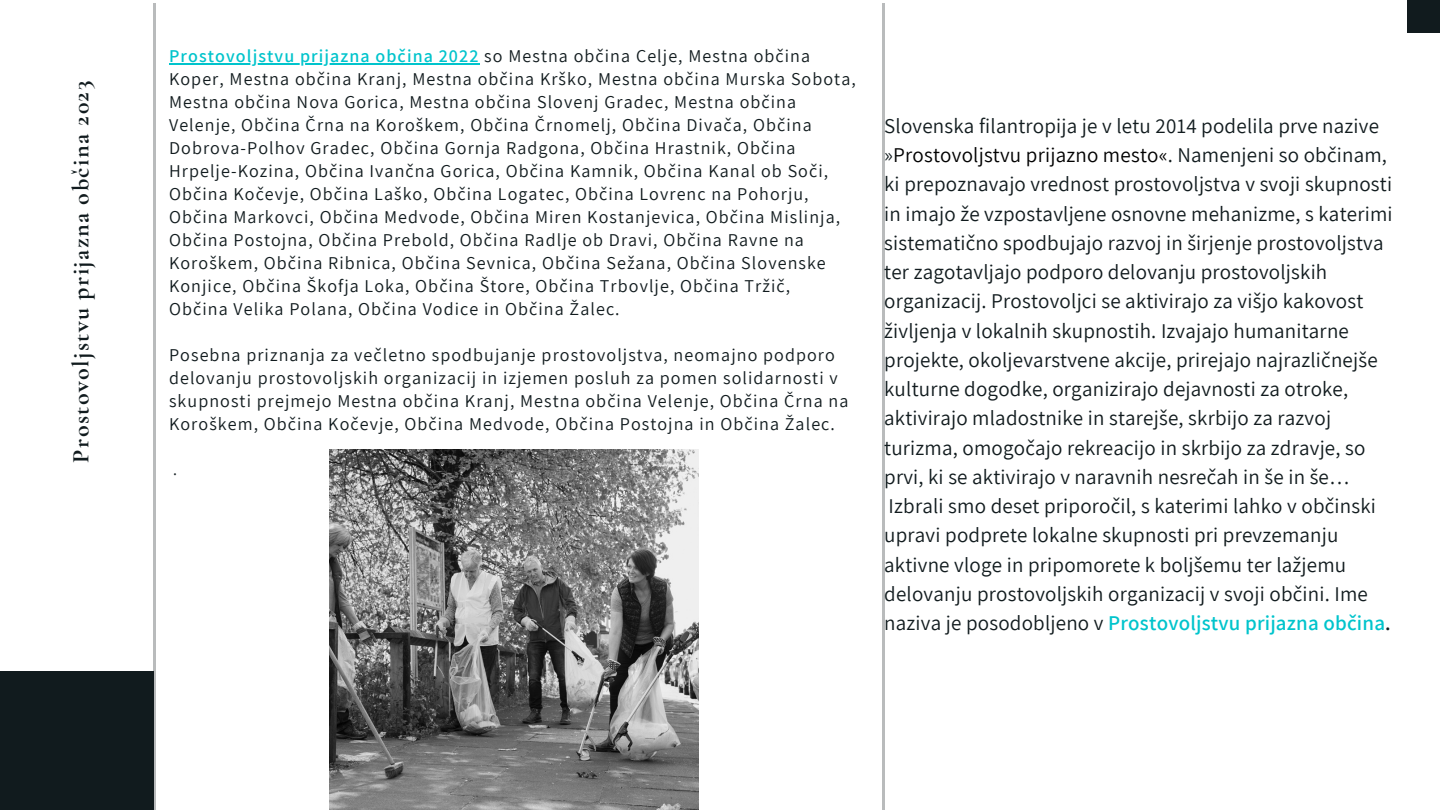
<style>
.page{position:relative;width:1440px;height:810px;background:#fff}
.page>*{position:absolute;margin:0;border:0;box-sizing:border-box;transform-origin:0 0}
.t1{font:700 24px "Cormorant Garamond";letter-spacing:.06em;color:#111b1e}
.t2{font:21px/29.2px "Assistant";letter-spacing:.01em;color:#111b1e}
.t3{font:18px/23px "Assistant";letter-spacing:.06em;color:#111b1e}
.t4{font:16.2px "Assistant";color:#111b1e}
.s1{font-weight:600;color:#00c4cc}
.s2{color:#000}
.s3{font-weight:600}
</style>
<div class="page">
<div style="left:0;top:671px;width:153px;height:139px;background:#111b1e"></div>
<hr style="left:169px;top:63px;width:311px;height:2px;background:#00c4cc">
<hr style="left:882px;top:3px;width:2px;height:807px;background:#111b1e">
<hr style="left:153px;top:3px;width:2px;height:807px;background:#111b1e">
<img style="left:330px;top:450px;width:369px;height:360px">
<div style="left:1407px;top:0;width:33px;height:33px;background:#111b1e"></div>
<h1 class="t1" style="left:66px;top:463px;width:383px;rotate:-90deg">Prostovoljstvu prijazna občina 2023</h1>
<p class="t3" style="left:169px;top:44px;width:688px"><span class="s1">Prostovoljstvu prijazna občina 2022</span> so Mestna občina Celje, Mestna občina Koper, Mestna občina Kranj, Mestna občina Krško, Mestna občina Murska Sobota, Mestna občina Nova Gorica, Mestna občina Slovenj Gradec, Mestna občina Velenje, Občina Črna na Koroškem, Občina Črnomelj, Občina Divača, Občina Dobrova-Polhov Gradec, Občina Gornja Radgona, Občina Hrastnik, Občina Hrpelje-Kozina, Občina Ivančna Gorica, Občina Kamnik, Občina Kanal ob Soči, Občina Kočevje, Občina Laško, Občina Logatec, Občina Lovrenc na Pohorju, Občina Markovci, Občina Medvode, Občina Miren Kostanjevica, Občina Mislinja, Občina Postojna, Občina Prebold, Občina Radlje ob Dravi, Občina Ravne na Koroškem, Občina Ribnica, Občina Sevnica, Občina Sežana, Občina Slovenske Konjice, Občina Škofja Loka, Občina Štore, Občina Trbovlje, Občina Tržič,<br>Občina Velika Polana, Občina Vodice in Občina Žalec.</p>
<p class="t3" style="left:169px;top:343px;width:681px">Posebna priznanja za večletno spodbujanje prostovoljstva, neomajno podporo delovanju prostovoljskih organizacij in izjemen posluh za pomen solidarnosti v skupnosti prejmejo Mestna občina Kranj, Mestna občina Velenje, Občina Črna na Koroškem, Občina Kočevje, Občina Medvode, Občina Postojna in Občina Žalec.</p>
<p class="t4" style="left:173px;top:458px;width:5px">.</p>
<p class="t2" style="left:884px;top:110px;width:510px">Slovenska filantropija je v letu 2014 podelila prve nazive »<span class="s2">Prostovoljstvu prijazno mesto«</span>. Namenjeni so občinam, ki prepoznavajo vrednost prostovoljstva v svoji skupnosti in imajo že vzpostavljene osnovne mehanizme, s katerimi sistematično spodbujajo razvoj in širjenje prostovoljstva ter zagotavljajo podporo delovanju prostovoljskih organizacij. Prostovoljci se aktivirajo za višjo kakovost življenja v lokalnih skupnostih. Izvajajo humanitarne projekte, okoljevarstvene akcije, prirejajo najrazličnejše kulturne dogodke, organizirajo dejavnosti za otroke, aktivirajo mladostnike in starejše, skrbijo za razvoj turizma, omogočajo rekreacijo in skrbijo za zdravje, so prvi, ki se aktivirajo v naravnih nesrečah in še in še… Izbrali smo deset priporočil, s katerimi lahko v občinski upravi podprete lokalne skupnosti pri prevzemanju aktivne vloge in pripomorete k boljšemu ter lažjemu delovanju prostovoljskih organizacij v svoji občini. Ime naziva je posodobljeno v <span class="s1">Prostovoljstvu prijazna občina</span><span class="s3">.</span></p>
</div>
